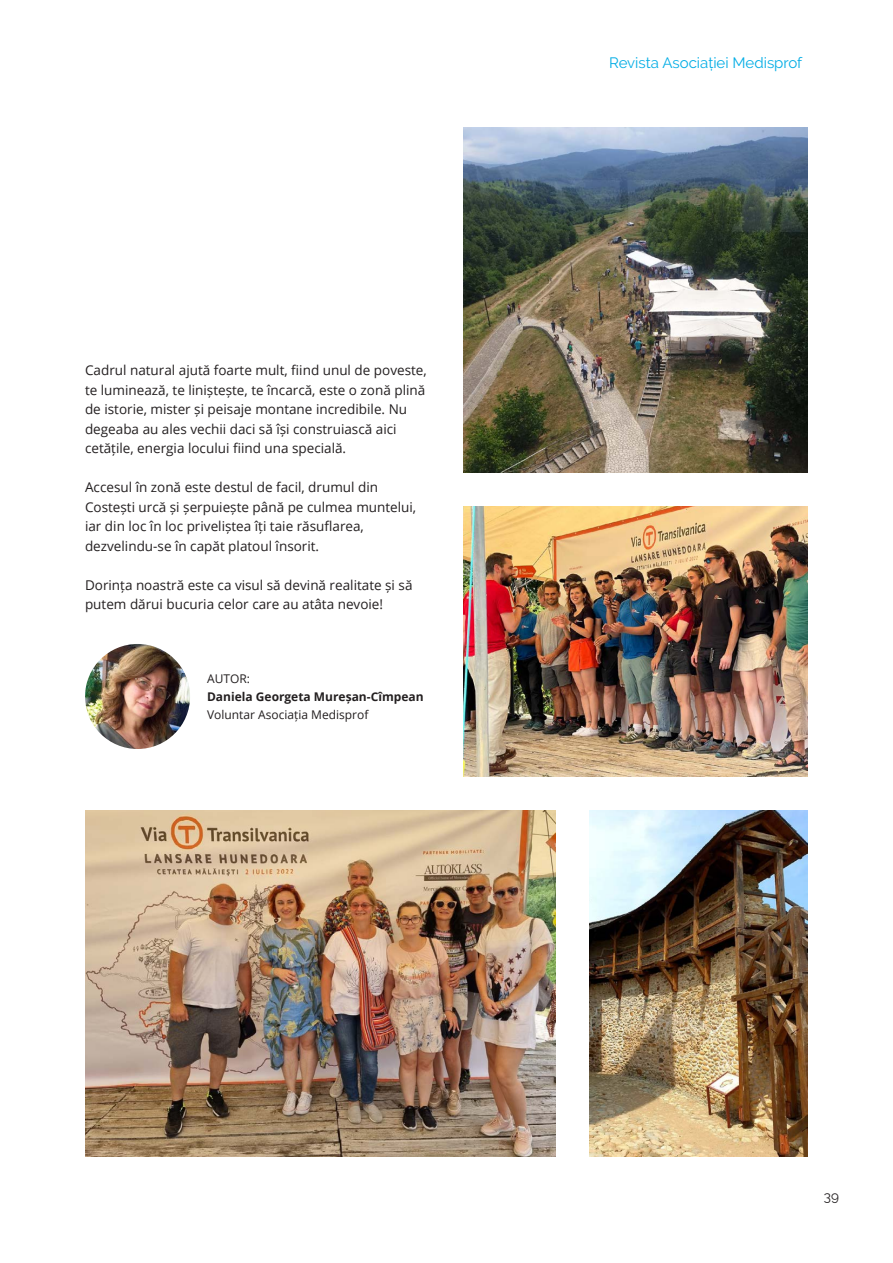
<style>
.page{position:relative;width:893px;height:1263px;background:#fff}
.page>*{position:absolute;margin:0;border:0;box-sizing:border-box;transform-origin:0 0}
.t1{font:15px "Raleway";color:#03ade5}
.Body_Frunza{font:13.5px/19.5px "Open Sans";color:#231f20}
.t2{font:13.5px "Raleway";color:#231f20}
.Title_2_Bold{font:700 12px "Open Sans";color:#231f20}
.Body_Frunza-2{font:12px "Open Sans";color:#231f20}
.Title_2_Bold-2{font:12px "Open Sans";color:#231f20}
</style>
<div class="page">
<img style="left:85px;top:644px;width:105px;height:105px;border-radius:53px">
<img style="left:463px;top:128px;width:345px;height:344px">
<img style="left:590px;top:810px;width:218px;height:347px">
<img style="left:85px;top:810px;width:471px;height:347px">
<img style="left:463px;top:506px;width:345px;height:270px">
<p class="Body_Frunza" style="left:85px;top:360px;width:343px">Cadrul natural ajută foarte mult, fiind unul de poveste, te luminează, te liniștește, te încarcă, este o zonă plină de istorie, mister și peisaje montane incredibile. Nu degeaba au ales vechii daci să își construiască aici cetățile, energia locului fiind una specială.</p>
<p class="Body_Frunza" style="left:85px;top:477px;width:333px">Accesul în zonă este destul de facil, drumul din Costești urcă și șerpuiește până pe culmea muntelui, iar din loc în loc priveliștea îți taie răsuflarea, dezvelindu-se în capăt platoul însorit.</p>
<p class="Body_Frunza" style="left:85px;top:575px;width:329px">Dorința noastră este ca visul să devină realitate și să putem dărui bucuria celor care au atâta nevoie!</p>
<p class="Title_2_Bold-2" style="left:207px;top:670px;width:44px">AUTOR:</p>
<p class="Title_2_Bold" style="left:207px;top:688px;width:218px">Daniela Georgeta Mureșan-Cîmpean</p>
<p class="Body_Frunza-2" style="left:207px;top:706px;width:163px">Voluntar Asociația Medisprof</p>
<p class="t1" style="left:609px;top:54px;width:195px">Revista Asociației Medisprof</p>
<p class="t2" style="left:824px;top:1188px;width:17px">39</p>
</div>
